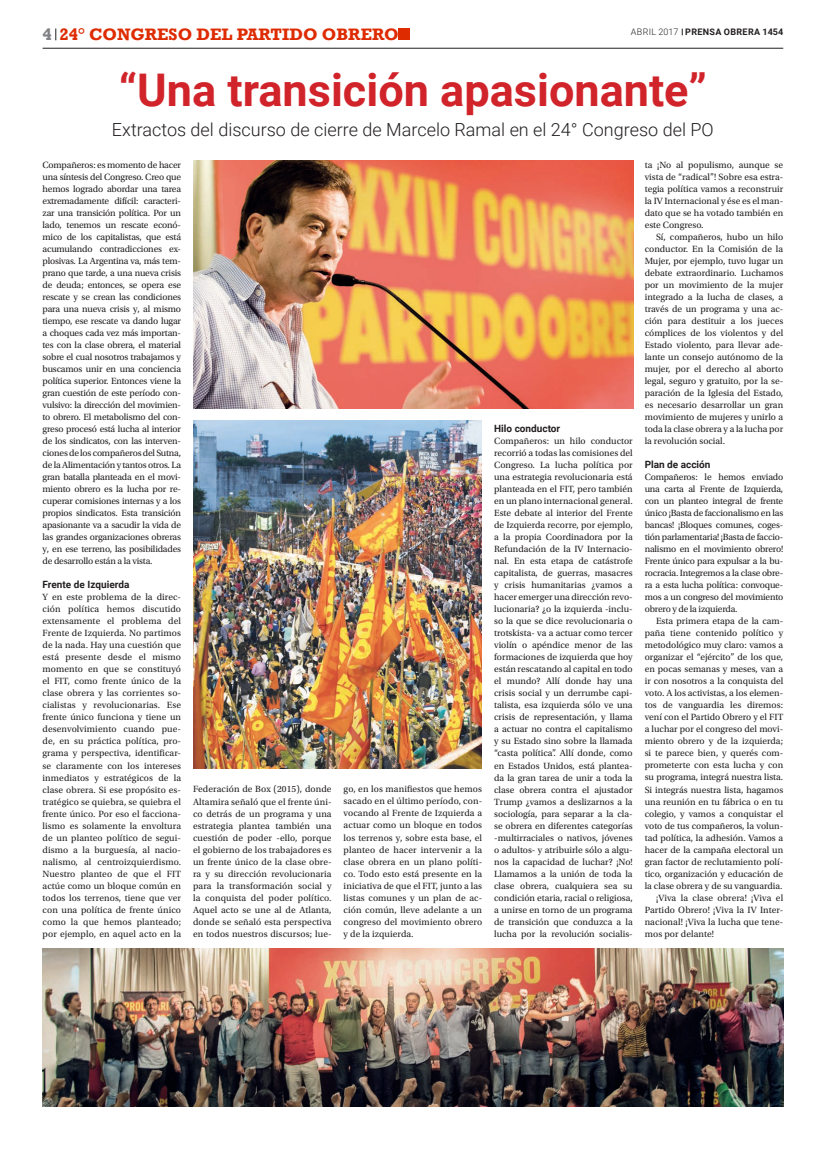
<style>
.page{position:relative;width:823px;height:1163px;background:#fff}
.page>*{position:absolute;margin:0;border:0;box-sizing:border-box;transform-origin:0 0}
.TITULO_2_Roboto_bold{font:700 45px "Roboto";color:#d1232a}
.BAJADA_14___roboto_l{font:300 18px "Roboto";color:#231f20}
.t1{font:700 17px "Rockwell";color:#de2b00}
.SUBTITULOS_NOTAS{font:700 10px "Roboto";color:#231f20}
.TEXTO_NOTAS{font:9.5px/12px "Utopia Std";color:#231f20;text-align:justify}
.t2{font:700 9px "Roboto";letter-spacing:.035em;color:#231f20}
.s1{color:#808285}
.s2{font-weight:300}
</style>
<div class="page">
<svg style="left:56px;top:28px;width:1px;height:12px"></svg>
<hr style="left:43px;top:48px;width:739px;height:1px;background:#231f20">
<div style="left:398px;top:28px;width:12px;height:12px;background:#de2b00"></div>
<img style="left:194px;top:161px;width:438px;height:247px">
<img style="left:193px;top:420px;width:288px;height:348px">
<img style="left:43px;top:948px;width:739px;height:157px">
<h3 class="t1" style="left:43px;top:24px;width:357px"><span class="s1">4</span> 24° CONGRESO DEL PARTIDO OBRERO</h3>
<p class="t2" style="left:630px;top:26px;width:154px"><span class="s2">ABRIL 2017</span> PRENSA OBRERA 1454</p>
<p class="TITULO_2_Roboto_bold" style="left:119px;top:58px;width:589px">“Una transición apasionante”</p>
<p class="BAJADA_14___roboto_l" style="left:112px;top:117px;width:603px">Extractos del discurso de cierre de Marcelo Ramal en el 24° Congreso del PO</p>
<p class="TEXTO_NOTAS" style="left:43px;top:159px;width:140px">Compañeros: es momento de hacer una síntesis del Congreso. Creo que hemos logrado abordar una tarea extremadamente difícil: caracteri&shy;zar una transición política. Por un lado, tenemos un rescate econó&shy;mico de los capitalistas, que está acumulando contradicciones ex&shy;plosivas. La Argentina va, más tem&shy;prano que tarde, a una nueva crisis de deuda; entonces, se opera ese rescate y se crean las condiciones para una nueva crisis y, al mismo tiempo, ese rescate va dando lugar a choques cada vez más importan&shy;tes con la clase obrera, el material sobre el cual nosotros trabajamos y buscamos unir en una conciencia política superior. Entonces viene la gran cuestión de este período con&shy;vulsivo: la dirección del movimien&shy;to obrero. El metabolismo del con&shy;greso procesó está lucha al interior de los sindicatos, con las interven&shy;ciones de los compañeros del Sutna, de la Alimentación y tantos otros. La gran batalla planteada en el movi&shy;miento obrero es la lucha por re&shy;cuperar comisiones internas y a los propios sindicatos. Esta transición apasionante va a sacudir la vida de las grandes organizaciones obreras y, en ese terreno, las posibilidades de desarrollo están a la vista.</p>
<p class="SUBTITULOS_NOTAS" style="left:43px;top:577px;width:88px">Frente de Izquierda</p>
<p class="TEXTO_NOTAS" style="left:43px;top:591px;width:140px">Y en este problema de la direc&shy;ción política hemos discutido extensamente el problema del Frente de Izquierda. No partimos de la nada. Hay una cuestión que está presente desde el mismo momento en que se constituyó el FIT, como frente único de la clase obrera y las corrientes so&shy;cialistas y revolucionarias. Ese frente único funciona y tiene un desenvolvimiento cuando pue&shy;de, en su práctica política, pro&shy;grama y perspectiva, identificar&shy;se claramente con los intereses inmediatos y estratégicos de la clase obrera. Si ese propósito es&shy;tratégico se quiebra, se quiebra el frente único. Por eso el facciona&shy;lismo es solamente la envoltura de un planteo político de segui&shy;dismo a la burguesía, al nacio&shy;nalismo, al centroizquierdismo.<br>Nuestro planteo de que el FIT actúe como un bloque común en todos los terrenos, tiene que ver con una política de frente único como la que hemos planteado; por ejemplo, en aquel acto en la</p>
<p class="TEXTO_NOTAS" style="left:193px;top:783px;width:140px">Federación de Box (2015), donde Altamira señaló que el frente úni&shy;co detrás de un programa y una estrategia plantea también una cuestión de poder -ello, porque el gobierno de los trabajadores es un frente único de la clase obre&shy;ra y su dirección revolucionaria para la transformación social y la conquista del poder político.<br>Aquel acto se une al de Atlanta, donde se señaló esta perspectiva en todos nuestros discursos; lue-</p>
<p class="TEXTO_NOTAS" style="left:343px;top:783px;width:140px">go, en los manifiestos que hemos sacado en el último período, con&shy;vocando al Frente de Izquierda a actuar como un bloque en todos los terrenos y, sobre esta base, el planteo de hacer intervenir a la clase obrera en un plano políti&shy;co. Todo esto está presente en la iniciativa de que el FIT, junto a las listas comunes y un plan de ac&shy;ción común, lleve adelante a un congreso del movimiento obrero y de la izquierda.</p>
<p class="SUBTITULOS_NOTAS" style="left:494px;top:421px;width:67px">Hilo conductor</p>
<p class="TEXTO_NOTAS" style="left:494px;top:435px;width:140px">Compañeros: un hilo conductor recorrió a todas las comisiones del Congreso. La lucha política por una estrategia revolucionaria está planteada en el FIT, pero también en un plano internacional general.<br>Este debate al interior del Frente de Izquierda recorre, por ejemplo, a la propia Coordinadora por la Refundación de la IV Internacio&shy;nal. En esta etapa de catástrofe capitalista, de guerras, masacres y crisis humanitarias ¿vamos a hacer emerger una dirección revo&shy;lucionaria? ¿o la izquierda -inclu&shy;so la que se dice revolucionaria o trotskista- va a actuar como tercer violín o apéndice menor de las formaciones de izquierda que hoy están rescatando al capital en todo el mundo? Allí donde hay una crisis social y un derrumbe capi&shy;talista, esa izquierda sólo ve una crisis de representación, y llama a actuar no contra el capitalismo y su Estado sino sobre la llamada “casta política”. Allí donde, como en Estados Unidos, está plantea&shy;da la gran tarea de unir a toda la clase obrera contra el ajustador Trump ¿vamos a deslizarnos a la sociología, para separar a la cla&shy;se obrera en diferentes categorías -multirraciales o nativos, jóvenes o adultos- y atribuirle sólo a algu&shy;nos la capacidad de luchar? ¡No!<br>Llamamos a la unión de toda la clase obrera, cualquiera sea su condición etaria, racial o religiosa, a unirse en torno de un programa de transición que conduzca a la lucha por la revolución socialis-</p>
<p class="TEXTO_NOTAS" style="left:644px;top:159px;width:140px">ta ¡No al populismo, aunque se vista de “radical”! Sobre esa estra&shy;tegia política vamos a reconstruir la IV Internacional y ése es el man&shy;dato que se ha votado también en este Congreso.</p>
<p class="TEXTO_NOTAS" style="left:644px;top:231px;width:140px;text-indent:11px">Sí, compañeros, hubo un hilo conductor. En la Comisión de la Mujer, por ejemplo, tuvo lugar un debate extraordinario. Luchamos por un movimiento de la mujer integrado a la lucha de clases, a través de un programa y una ac&shy;ción para destituir a los jueces cómplices de los violentos y del Estado violento, para llevar ade&shy;lante un consejo autónomo de la mujer, por el derecho al aborto legal, seguro y gratuito, por la se&shy;paración de la Iglesia del Estado, es necesario desarrollar un gran movimiento de mujeres y unirlo a toda la clase obrera y a la lucha por la revolución social.</p>
<p class="SUBTITULOS_NOTAS" style="left:644px;top:457px;width:67px">Plan de acción</p>
<p class="TEXTO_NOTAS" style="left:644px;top:471px;width:140px">Compañeros: le hemos enviado una carta al Frente de Izquierda, con un planteo integral de frente único ¡Basta de faccionalismo en las bancas! ¡Bloques comunes, coges&shy;tión parlamentaria! ¡Basta de faccio&shy;nalismo en el movimiento obrero!<br>Frente único para expulsar a la bu&shy;rocracia. Integremos a la clase obre&shy;ra a esta lucha política: convoque&shy;mos a un congreso del movimiento obrero y de la izquierda.</p>
<p class="TEXTO_NOTAS" style="left:644px;top:615px;width:140px;text-indent:11px">Esta primera etapa de la cam&shy;paña tiene contenido político y metodológico muy claro: vamos a organizar el “ejército” de los que, en pocas semanas y meses, van a ir con nosotros a la conquista del voto. A los activistas, a los elemen&shy;tos de vanguardia les diremos: vení con el Partido Obrero y el FIT a luchar por el congreso del movi&shy;miento obrero y de la izquierda; si te parece bien, y querés com&shy;prometerte con esta lucha y con su programa, integrá nuestra lista.<br>Si integrás nuestra lista, hagamos una reunión en tu fábrica o en tu colegio, y vamos a conquistar el voto de tus compañeros, la volun&shy;tad política, la adhesión. Vamos a hacer de la campaña electoral un gran factor de reclutamiento polí&shy;tico, organización y educación de la clase obrera y de su vanguardia.</p>
<p class="TEXTO_NOTAS" style="left:644px;top:891px;width:140px;text-indent:11px">¡Viva la clase obrera! ¡Viva el Partido Obrero! ¡Viva la IV Inter&shy;nacional! ¡Viva la lucha que tene&shy;mos por delante!</p>
</div>
